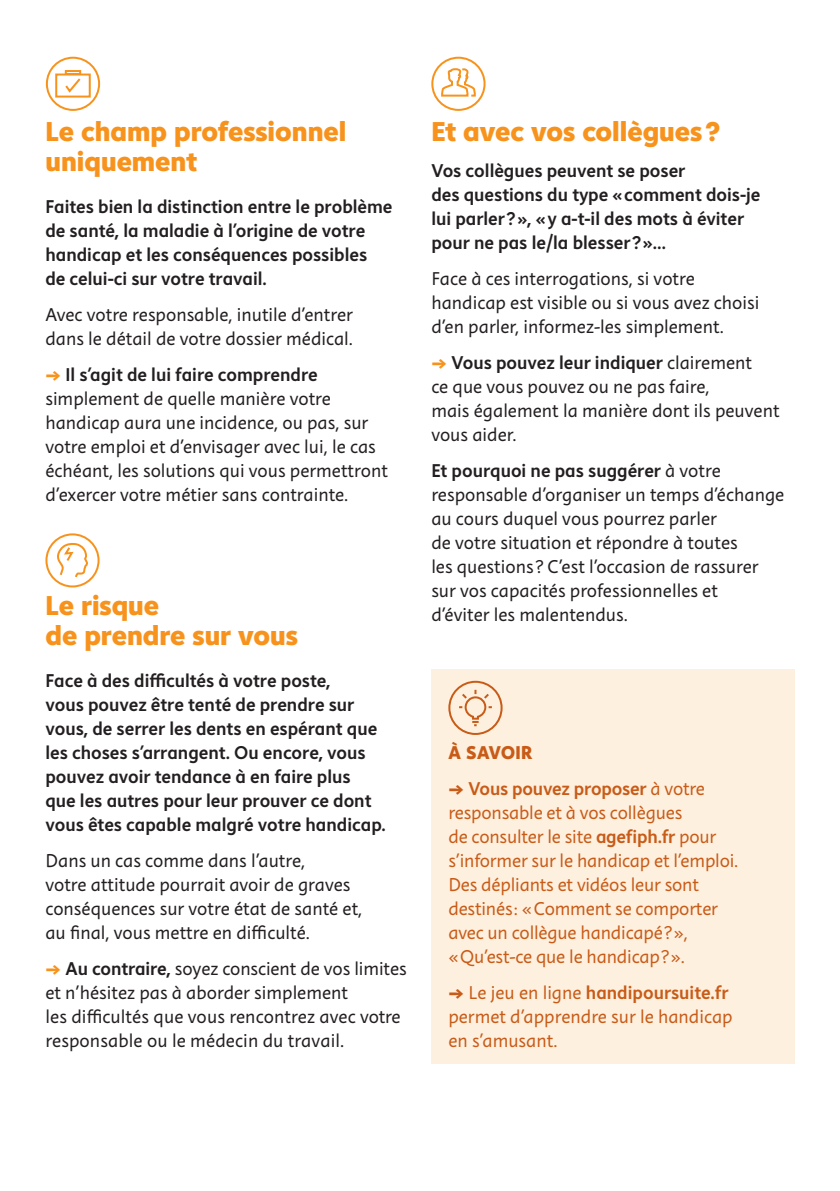
<style>
.page{position:relative;width:840px;height:1191px;background:#fff}
.page>*{position:absolute;margin:0;border:0;box-sizing:border-box;transform-origin:0 0}
.t1{font:800 28px/30px "Instant 5";color:#f7931d}
.t2{font:19px/24px "Instant 3";color:#231f20}
.t3{font:19px/24px "Instant 4 Slow";color:#231f20}
.t4{font:19px/24px "Instant 3";letter-spacing:-.01em;color:#c85b18}
.t5{font:19px "Instant 4 Slow";letter-spacing:-.01em;color:#c85b18}
.t6{font:800 19px "Instant 5";letter-spacing:.02em;color:#c85b18}
.s1{font-family:"Instant 5";font-weight:800;color:#f7931d}
.s2{font-family:"Instant 4 Slow"}
.s3{font-family:"Instant 3"}
.s4{font-family:"Instant 5";font-weight:800}
</style>
<div class="page">
<div style="left:46px;top:57px;width:54px;height:54px;border:2px solid #f7931d;border-radius:50%"></div>
<div style="left:65px;top:70px;width:16px;height:5px;border:2px solid #f7931d"></div>
<div style="left:55px;top:74px;width:36px;height:24px;border:2px solid #f7931d"></div>
<svg style="left:63px;top:76px;width:19px;height:17px"></svg>
<div style="left:431px;top:57px;width:54px;height:54px;border:2px solid #f7931d;border-radius:50%"></div>
<svg style="left:439px;top:66px;width:37px;height:31px"></svg>
<div style="left:431px;top:669px;width:363px;height:395px;background:#fef0de"></div>
<svg style="left:457px;top:688px;width:36px;height:39px"></svg>
<div style="left:448px;top:681px;width:54px;height:54px;border:2px solid #c85b18;border-radius:50%"></div>
<svg style="left:45px;top:533px;width:55px;height:55px"></svg>
<h1 class="t1" style="left:45px;top:116px;width:302px">Le champ professionnel uniquement</h1>
<p class="t3" style="left:45px;top:194px;width:348px">Faites bien la distinction entre le problème de santé, la maladie à l’origine de votre handicap et les conséquences possibles<br>de celui-ci sur votre travail.</p>
<p class="t2" style="left:45px;top:302px;width:309px">Avec votre responsable, inutile d’entrer dans le détail de votre dossier médical.</p>
<p class="t3" style="left:45px;top:362px;width:274px"><span class="s1">→</span> Il s’agit de lui faire comprendre</p>
<p class="t2" style="left:45px;top:386px;width:344px">simplement de quelle manière votre handicap aura une incidence, ou pas, sur votre emploi et d’envisager avec lui, le cas échéant, les solutions qui vous permettront d’exercer votre métier sans contrainte.</p>
<h1 class="t1" style="left:45px;top:590px;width:254px">Le risque<br>de prendre sur vous</h1>
<p class="t3" style="left:45px;top:668px;width:342px">Face à des difficultés à votre poste,<br>vous pouvez être tenté de prendre sur vous, de serrer les dents en espérant que les choses s’arrangent. Ou encore, vous pouvez avoir tendance à en faire plus<br>que les autres pour leur prouver ce dont vous êtes capable malgré votre handicap.</p>
<p class="t2" style="left:45px;top:848px;width:318px">Dans un cas comme dans l’autre,<br>votre attitude pourrait avoir de graves conséquences sur votre état de santé et, au final, vous mettre en difficulté.</p>
<p class="t2" style="left:45px;top:956px;width:362px"><span class="s1">→</span> <span class="s2">Au contraire,</span> soyez conscient de vos limites et n’hésitez pas à aborder simplement<br>les difficultés que vous rencontrez avec votre responsable ou le médecin du travail.</p>
<h1 class="t1" style="left:431px;top:116px;width:290px">Et avec vos collègues ?</h1>
<p class="t3" style="left:431px;top:158px;width:330px">Vos collègues peuvent se poser<br>des questions du type « comment dois-je lui parler ? », « y a-t-il des mots à éviter pour ne pas le/la blesser ? »…</p>
<p class="t2" style="left:431px;top:266px;width:329px">Face à ces interrogations, si votre handicap est visible ou si vous avez choisi d’en parler, informez-les simplement.</p>
<p class="t3" style="left:431px;top:350px;width:322px"><span class="s1">→</span> Vous pouvez leur indiquer <span class="s3">clairement</span></p>
<p class="t2" style="left:431px;top:374px;width:349px">ce que vous pouvez ou ne pas faire,<br>mais également la manière dont ils peuvent vous aider.</p>
<p class="t3" style="left:431px;top:458px;width:291px">Et pourquoi ne pas suggérer <span class="s3">à votre</span></p>
<p class="t2" style="left:431px;top:482px;width:354px">responsable d’organiser un temps d’échange au cours duquel vous pourrez parler<br>de votre situation et répondre à toutes<br>les questions ? C’est l’occasion de rassurer sur vos capacités professionnelles et<br>d’éviter les malentendus.</p>
<p class="t6" style="left:448px;top:739px;width:86px">À SAVOIR</p>
<p class="t5" style="left:448px;top:775px;width:258px"><span class="s4">→</span> Vous pouvez proposer <span class="s3">à votre</span></p>
<p class="t4" style="left:448px;top:800px;width:291px">responsable et à vos collègues<br>de consulter le site <span class="s2">agefiph.fr</span> pour s’informer sur le handicap et l’emploi.<br>Des dépliants et vidéos leur sont destinés : « Comment se comporter avec un collègue handicapé ? »,<br>« Qu’est-ce que le handicap ? ».</p>
<p class="t5" style="left:448px;top:979px;width:281px"><span class="s4">→</span> <span class="s3">Le jeu en ligne</span> handipoursuite.fr</p>
<p class="t4" style="left:448px;top:1004px;width:286px">permet d’apprendre sur le handicap en s’amusant.</p>
</div>
